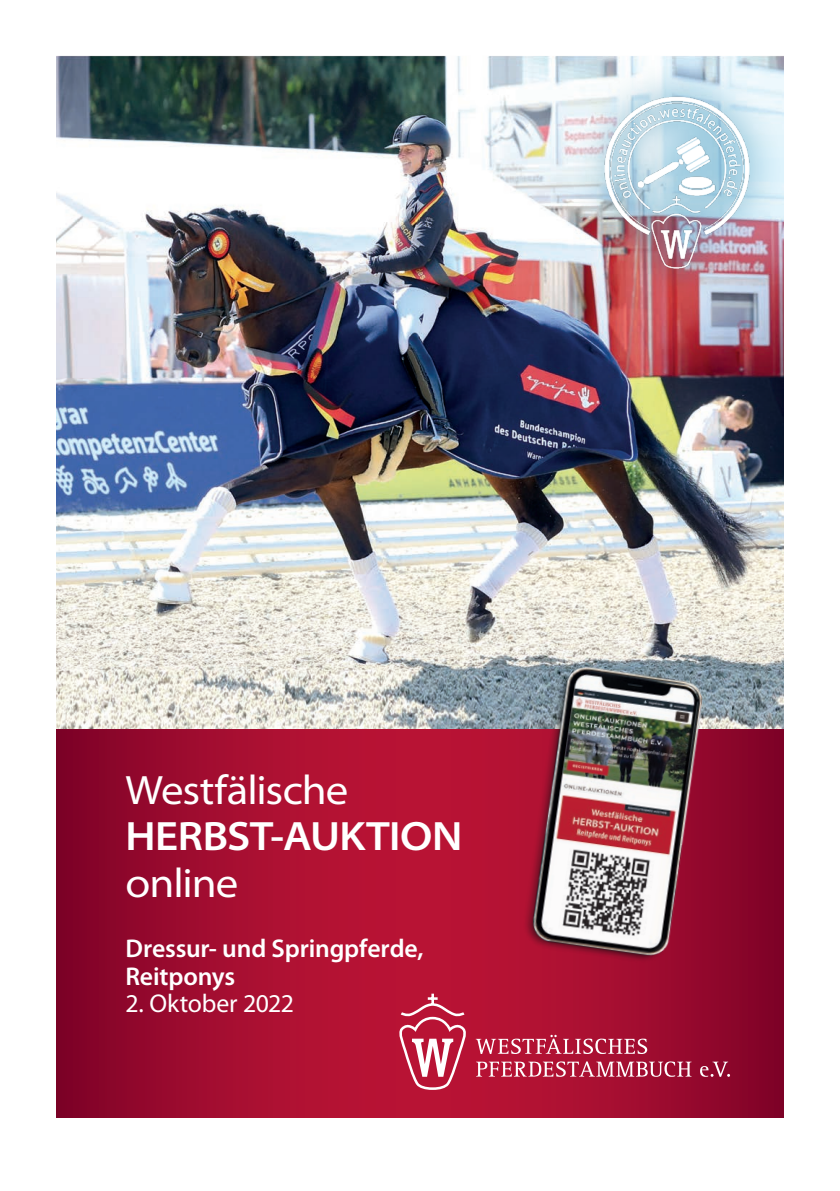
<style>
.page{position:relative;width:840px;height:1191px;background:#fff}
.page>*{position:absolute;margin:0;border:0;box-sizing:border-box;transform-origin:0 0}
.t1{font:semi-expanded 41.2px "Myriad Pro";letter-spacing:-.025em;color:#fff}
.t2{font:600 semi-expanded 41.2px "Myriad Pro";letter-spacing:-.01em;color:#fff}
.t3{font:600 25.8px/27.4px "Myriad Pro";letter-spacing:-.005em;color:#fff}
.t4{font:25.8px "Myriad Pro";letter-spacing:-.005em;color:#fff}
</style>
<div class="page">
<img style="left:57px;top:55px;width:725px;height:674px">
<svg style="left:57px;top:729px;width:725px;height:388px;background:#a10c2f"></svg>
<svg style="left:475px;top:1034px;width:171px;height:20px;background:#bf4560"></svg>
<svg style="left:476px;top:1061px;width:215px;height:15px;background:#c2566e"></svg>
<svg style="left:699px;top:1061px;width:30px;height:15px"></svg>
<svg style="left:399px;top:993px;width:68px;height:96px"></svg>
<img style="left:499px;top:620px;width:230px;height:381px">
<div style="left:569px;top:61px;width:214px;height:242px;background:#006d9d;opacity:.31"></div>
<img style="left:588px;top:87px;width:177px;height:191px">
<h1 class="t1" style="left:125px;top:764px;width:224px">Westfälische</h1>
<h1 class="t2" style="left:125px;top:809px;width:338px">HERBST-AUKTION</h1>
<h1 class="t1" style="left:125px;top:857px;width:114px">online</h1>
<p class="t3" style="left:125px;top:934px;width:299px">Dressur- und Springpferde,<br>Reitponys</p>
<p class="t4" style="left:125px;top:987px;width:170px">2. Oktober 2022</p>
</div>
